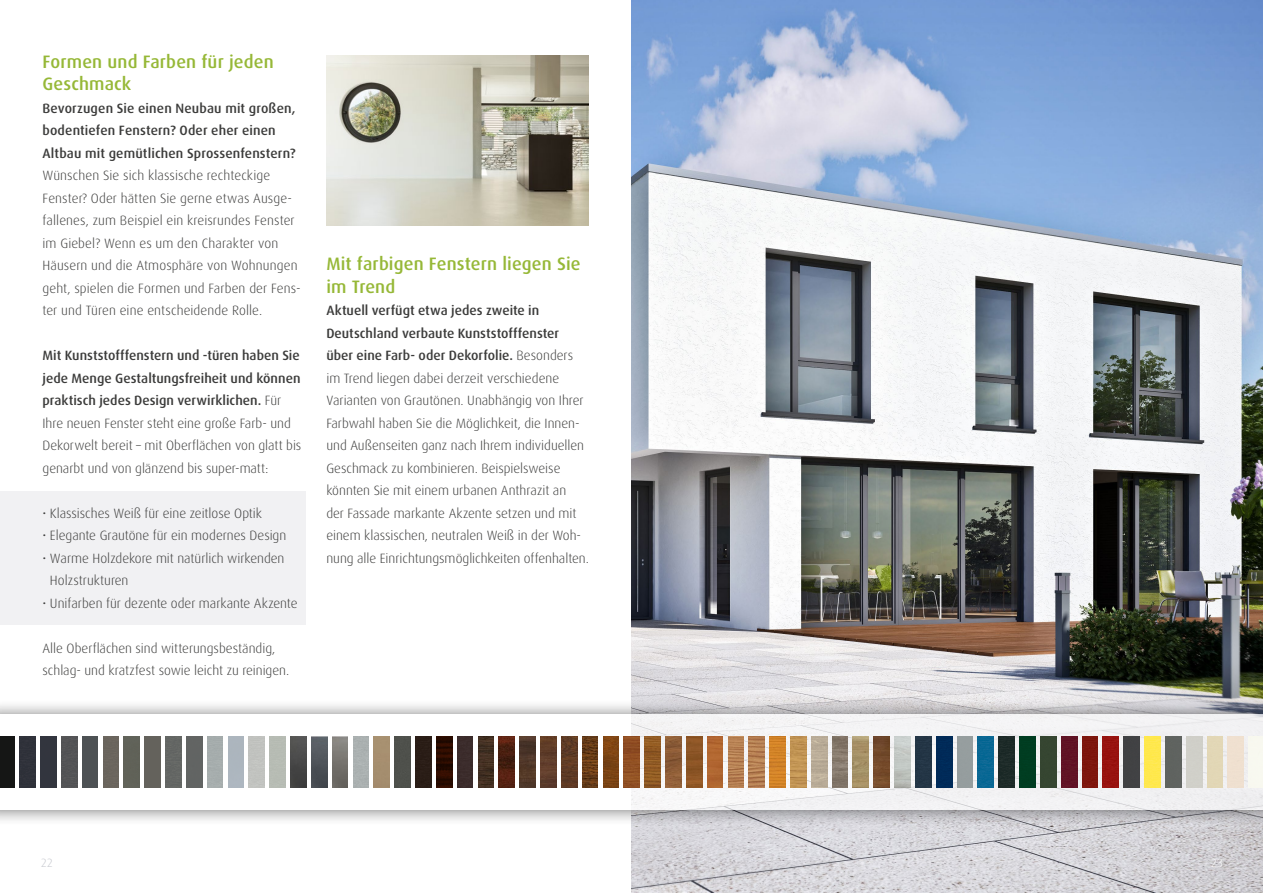
<style>
.page{position:relative;width:1263px;height:893px;background:#fff}
.page>*{position:absolute;margin:0;border:0;box-sizing:border-box;transform-origin:0 0}
.t1{font:500 18px/22.5px "Dax Pro";letter-spacing:.01em;color:#96b837}
.t2{font:300 13.5px/22.5px "Dax Pro";color:#3c3c3b}
.t3{font:500 13.5px/22.5px "Dax Pro";letter-spacing:.01em;color:#3c3c3b}
.t4{font:300 12px "Dax Pro";color:#c7c9cf}
.t5{font:300 12px "Dax Pro";color:#fff}
.s1{font-weight:500}
</style>
<div class="page">
<img style="left:631px;top:0;width:632px;height:893px">
<div style="left:0;top:492px;width:305px;height:133px;background:#f1f1f3"></div>
<div style="left:0;top:699px;width:1263px;height:127px;background:#000;opacity:.75"></div>
<div style="left:0;top:713px;width:1263px;height:97px;background:#fff;opacity:.76"></div>
<img style="left:957px;top:737px;width:16px;height:51px">
<img style="left:978px;top:737px;width:16px;height:51px">
<img style="left:936px;top:737px;width:16px;height:51px">
<img style="left:915px;top:737px;width:16px;height:51px">
<img style="left:999px;top:737px;width:15px;height:51px">
<img style="left:728px;top:737px;width:16px;height:51px">
<img style="left:41px;top:737px;width:15px;height:51px">
<img style="left:103px;top:737px;width:16px;height:51px">
<img style="left:82px;top:737px;width:16px;height:51px">
<img style="left:61px;top:737px;width:16px;height:51px">
<img style="left:124px;top:737px;width:16px;height:51px">
<img style="left:20px;top:737px;width:15px;height:51px">
<img style="left:186px;top:737px;width:16px;height:51px">
<img style="left:0;top:737px;width:15px;height:51px">
<img style="left:166px;top:737px;width:15px;height:51px">
<img style="left:145px;top:737px;width:15px;height:51px">
<img style="left:207px;top:737px;width:16px;height:51px">
<img style="left:374px;top:737px;width:16px;height:51px">
<img style="left:270px;top:737px;width:15px;height:51px">
<img style="left:249px;top:737px;width:16px;height:51px">
<img style="left:291px;top:737px;width:15px;height:51px">
<img style="left:353px;top:737px;width:16px;height:51px">
<img style="left:332px;top:737px;width:16px;height:51px">
<img style="left:311px;top:737px;width:16px;height:51px">
<img style="left:228px;top:737px;width:16px;height:51px">
<img style="left:395px;top:737px;width:15px;height:51px">
<img style="left:520px;top:737px;width:15px;height:51px">
<img style="left:436px;top:737px;width:16px;height:51px">
<img style="left:582px;top:737px;width:16px;height:51px">
<img style="left:415px;top:737px;width:16px;height:51px">
<img style="left:561px;top:737px;width:16px;height:51px">
<img style="left:540px;top:737px;width:16px;height:51px">
<img style="left:499px;top:737px;width:16px;height:51px">
<img style="left:478px;top:737px;width:16px;height:51px">
<img style="left:457px;top:737px;width:16px;height:51px">
<img style="left:686px;top:737px;width:16px;height:51px">
<img style="left:749px;top:737px;width:15px;height:51px">
<img style="left:707px;top:737px;width:16px;height:51px">
<img style="left:603px;top:737px;width:16px;height:51px">
<img style="left:770px;top:737px;width:15px;height:51px">
<img style="left:665px;top:737px;width:16px;height:51px">
<img style="left:645px;top:737px;width:15px;height:51px">
<img style="left:624px;top:737px;width:15px;height:51px">
<img style="left:790px;top:737px;width:16px;height:51px">
<img style="left:832px;top:737px;width:16px;height:51px">
<img style="left:811px;top:737px;width:16px;height:51px">
<img style="left:1040px;top:737px;width:16px;height:51px">
<img style="left:1019px;top:737px;width:16px;height:51px">
<img style="left:874px;top:737px;width:15px;height:51px">
<img style="left:853px;top:737px;width:16px;height:51px">
<img style="left:895px;top:737px;width:15px;height:51px">
<img style="left:1061px;top:737px;width:16px;height:51px">
<img style="left:1103px;top:737px;width:16px;height:51px">
<img style="left:1082px;top:737px;width:16px;height:51px">
<img style="left:1124px;top:737px;width:15px;height:51px">
<img style="left:1144px;top:737px;width:16px;height:51px">
<img style="left:1207px;top:737px;width:16px;height:51px">
<img style="left:1165px;top:737px;width:16px;height:51px">
<img style="left:1186px;top:737px;width:16px;height:51px">
<img style="left:1249px;top:737px;width:14px;height:51px">
<img style="left:1228px;top:737px;width:15px;height:51px">
<img style="left:326px;top:55px;width:263px;height:170px">
<h1 class="t1" style="left:43px;top:50px;width:233px">Formen und Farben für jeden<br>Geschmack</h1>
<p class="t3" style="left:43px;top:97px;width:255px">Bevorzugen Sie einen Neubau mit großen, bodentiefen Fenstern? Oder eher einen<br>Altbau mit gemütlichen Sprossenfenstern?</p>
<p class="t2" style="left:43px;top:164px;width:260px">Wünschen Sie sich klassische rechteckige Fenster? Oder hätten Sie gerne etwas Ausge&shy;fallenes, zum Beispiel ein kreisrundes Fenster im Giebel? Wenn es um den Charakter von Häusern und die Atmosphäre von Wohnungen geht, spielen die Formen und Farben der Fens&shy;ter und Türen eine entscheidende Rolle.</p>
<p class="t2" style="left:43px;top:344px;width:260px"><span class="s1">Mit Kunststofffenstern und -türen haben Sie jede Menge Gestaltungsfreiheit und können praktisch jedes Design verwirklichen.</span> Für Ihre neuen Fenster steht eine große Farb- und Dekorwelt bereit – mit Oberflächen von glatt bis genarbt und von glänzend bis super-matt:</p>
<p class="t2" style="left:43px;top:502px;width:221px">• Klassisches Weiß für eine zeitlose Optik</p>
<p class="t2" style="left:43px;top:524px;width:245px">• Elegante Grautöne für ein modernes Design</p>
<p class="t2" style="left:50px;top:547px;width:236px;text-indent:-7px">• Warme Holzdekore mit natürlich wirkenden<br>Holzstrukturen</p>
<p class="t2" style="left:43px;top:592px;width:257px">• Unifarben für dezente oder markante Akzente</p>
<p class="t2" style="left:43px;top:637px;width:248px">Alle Oberflächen sind witterungsbeständig, schlag- und kratzfest sowie leicht zu reinigen.</p>
<h1 class="t1" style="left:326px;top:253px;width:256px">Mit farbigen Fenstern liegen Sie im Trend</h1>
<p class="t2" style="left:326px;top:299px;width:264px"><span class="s1">Aktuell verfügt etwa jedes zweite in Deutschland verbaute Kunststofffenster über eine Farb- oder Dekorfolie.</span> Besonders im Trend liegen dabei derzeit verschiedene Varianten von Grautönen. Unabhängig von Ihrer Farbwahl haben Sie die Möglichkeit, die Innen&shy;und Außenseiten ganz nach Ihrem individuellen Geschmack zu kombinieren. Beispielsweise könnten Sie mit einem urbanen Anthrazit an<br>der Fassade markante Akzente setzen und mit einem klassischen, neutralen Weiß in der Woh&shy;nung alle Einrichtungsmöglichkeiten offenhalten.</p>
<p class="t4" style="left:41px;top:855px;width:13px">22</p>
<p class="t5" style="left:1211px;top:855px;width:13px">23</p>
</div>
